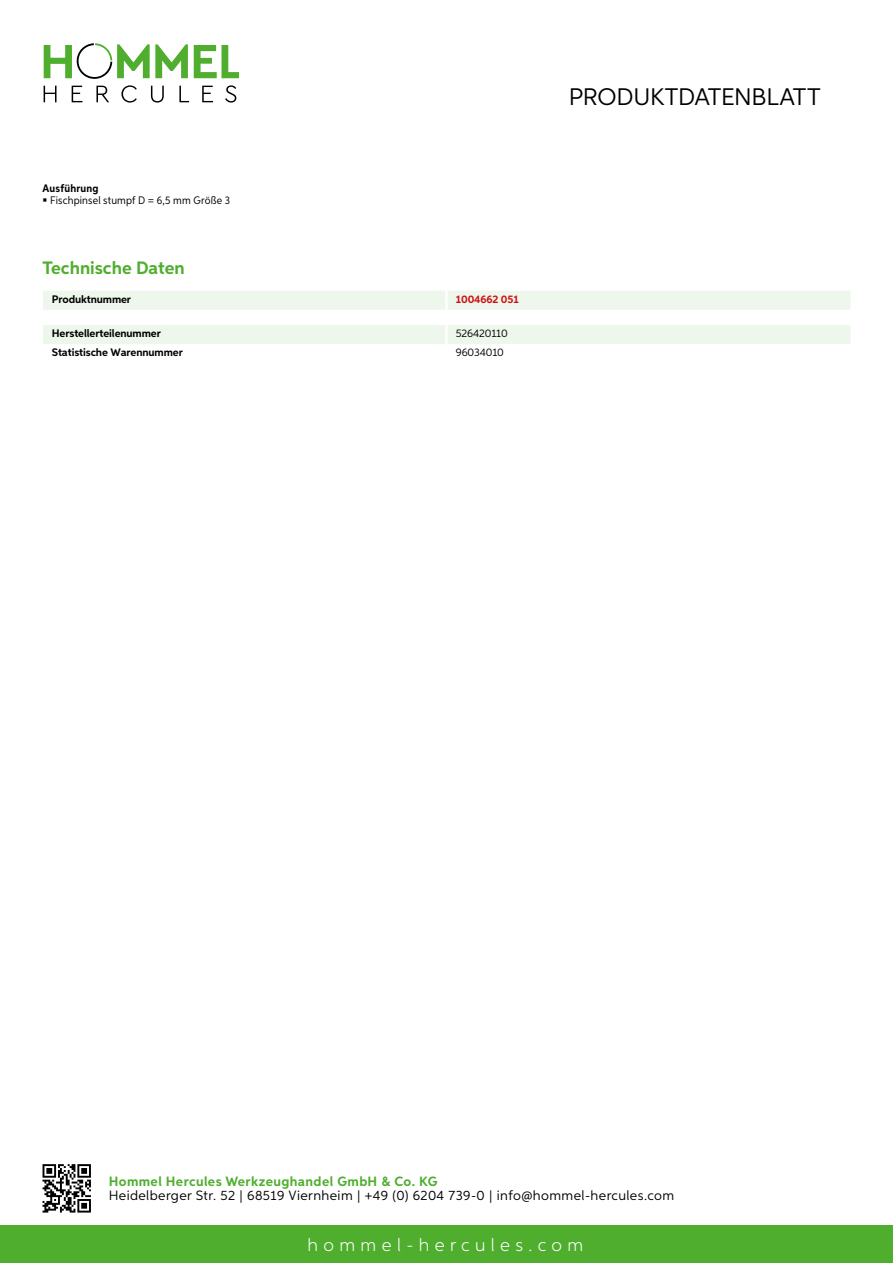
<style>
.page{position:relative;width:893px;height:1263px;background:#fff}
.page>*{position:absolute;margin:0;border:0;box-sizing:border-box;transform-origin:0 0}
.t1{font:24px "Aspira";letter-spacing:-.01em;color:#000}
.t2{font:300 18px "Aspira";letter-spacing:.3em;color:#fff}
.t3{font:700 18px "Aspira";color:#50ae2f}
.t4{font:13.5px "Aspira";letter-spacing:.03em;color:#000}
.t5{font:700 13.5px "Aspira";letter-spacing:.03em;color:#50ae2f}
.t6{font:700 10.95px "Aspira";letter-spacing:-.01em;color:#000}
.t7{font:10.95px "Aspira Nar";letter-spacing:.015em;color:#000}
.t8{font:10.95px "Aspira";letter-spacing:-.01em;color:#000}
.t9{font:700 10.95px "Aspira";letter-spacing:-.01em;color:#cd1013}
.t10{font:700 10.95px "Aspira Nar";letter-spacing:.02em;color:#000}
</style>
<div class="page">
<div style="left:0;top:1226px;width:893px;height:37px;background:#50ae2f"></div>
<svg style="left:43px;top:1164px;width:48px;height:48px"></svg>
<svg style="left:194px;top:45px;width:45px;height:33px"></svg>
<svg style="left:44px;top:43px;width:144px;height:36px"></svg>
<svg style="left:44px;top:86px;width:13px;height:16px"></svg>
<svg style="left:72px;top:86px;width:10px;height:16px"></svg>
<svg style="left:96px;top:86px;width:13px;height:16px"></svg>
<svg style="left:121px;top:85px;width:16px;height:18px"></svg>
<svg style="left:151px;top:86px;width:13px;height:17px"></svg>
<svg style="left:179px;top:86px;width:10px;height:16px"></svg>
<svg style="left:202px;top:86px;width:11px;height:16px"></svg>
<svg style="left:225px;top:85px;width:11px;height:18px"></svg>
<div style="left:43px;top:291px;width:807px;height:19px;background:#eef7eb"></div>
<hr style="left:445px;top:291px;width:3px;height:19px;background:#fff">
<div style="left:43px;top:325px;width:807px;height:19px;background:#eef7eb"></div>
<p class="t10" style="left:43px;top:181px;width:58px">Ausführung</p>
<p class="t7" style="left:50px;top:194px;width:181px">Fischpinsel stumpf D = 6,5 mm Größe 3</p>
<h2 class="t3" style="left:43px;top:256px;width:144px">Technische Daten</h2>
<p class="t6" style="left:52px;top:292px;width:81px">Produktnummer</p>
<p class="t9" style="left:456px;top:292px;width:64px">1004662 051</p>
<p class="t6" style="left:52px;top:327px;width:111px">Herstellerteilenummer</p>
<p class="t8" style="left:456px;top:327px;width:54px">526420110</p>
<p class="t6" style="left:52px;top:346px;width:132px">Statistische Warennummer</p>
<p class="t8" style="left:456px;top:346px;width:50px">96034010</p>
<h1 class="t1" style="left:569px;top:82px;width:253px">Produktdatenblatt</h1>
<p class="t5" style="left:109px;top:1172px;width:330px">Hommel Hercules Werkzeughandel GmbH &amp; Co. KG</p>
<p class="t4" style="left:109px;top:1187px;width:567px">Heidelberger Str. 52 | 68519 Viernheim | +49 (0) 6204 739-0 | info@hommel-hercules.com</p>
<h2 class="t2" style="left:307px;top:1234px;width:277px">hommel-hercules.com</h2>
</div>
